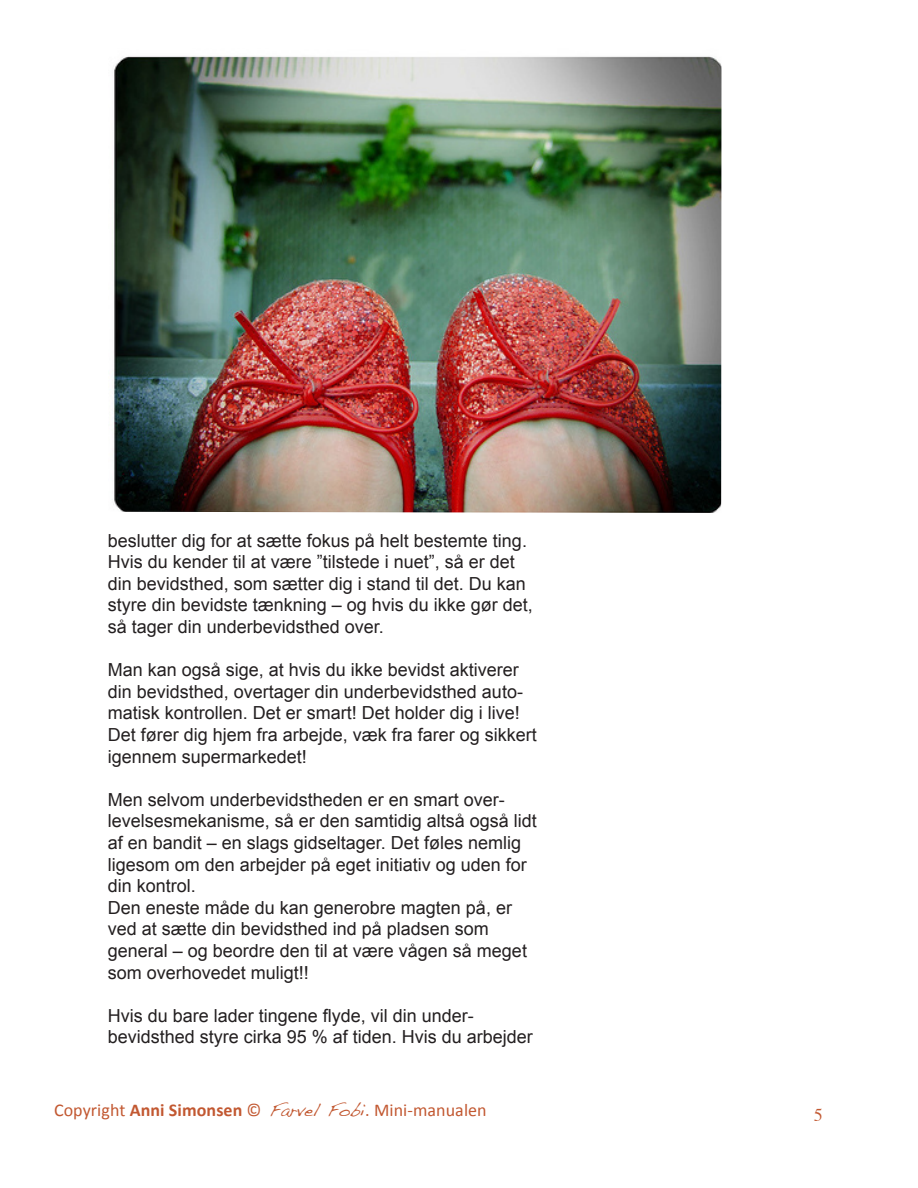
<style>
.page{position:relative;width:918px;height:1188px;background:#fff}
.page>*{position:absolute;margin:0;border:0;box-sizing:border-box;transform-origin:0 0}
.t1{font:18px/21.6px "Arial";color:#231f20}
.t2{font:18px "Calibri";letter-spacing:.005em;color:#c25831}
.t3{font:18px "Times";color:#c25831}
.s1{font-weight:700}
.s2{font-family:"Handwriting Dakota"}
</style>
<div class="page">
<img style="left:112px;top:56px;width:610px;height:457px">
<p class="t1" style="left:108px;top:530px;width:427px">beslutter dig for at sætte fokus på helt bestemte ting.<br>Hvis du kender til at være ”tilstede i nuet”, så er det din bevidsthed, som sætter dig i stand til det. Du kan styre din bevidste tænkning – og hvis du ikke gør det, så tager din underbevidsthed over.</p>
<p class="t1" style="left:108px;top:659px;width:431px">Man kan også sige, at hvis du ikke bevidst aktiverer din bevidsthed, overtager din underbevidsthed auto&shy;matisk kontrollen. Det er smart! Det holder dig i live!<br>Det fører dig hjem fra arbejde, væk fra farer og sikkert igennem supermarkedet!</p>
<p class="t1" style="left:108px;top:789px;width:399px">Men selvom underbevidstheden er en smart over-</p>
<p class="t1" style="left:108px;top:811px;width:431px">levelsesmekanisme, så er den samtidig altså også lidt af en bandit – en slags gidseltager. Det føles nemlig ligesom om den arbejder på eget initiativ og uden for din kontrol.</p>
<p class="t1" style="left:108px;top:897px;width:406px">Den eneste måde du kan generobre magten på, er ved at sætte din bevidsthed ind på pladsen som</p>
<p class="t1" style="left:108px;top:940px;width:421px">general – og beordre den til at være vågen så meget som overhovedet muligt!!</p>
<p class="t1" style="left:108px;top:1005px;width:368px">Hvis du bare lader tingene flyde, vil din under-</p>
<p class="t1" style="left:108px;top:1027px;width:427px">bevidsthed styre cirka 95 % af tiden. Hvis du arbejder</p>
<p class="t2" style="left:54px;top:1099px;width:434px">Copyright <span class="s1">Anni Simonsen</span> © <span class="s2">Farvel Fobi</span>. Mini-manualen</p>
<p class="t3" style="left:814px;top:1098px;width:10px">5</p>
</div>
